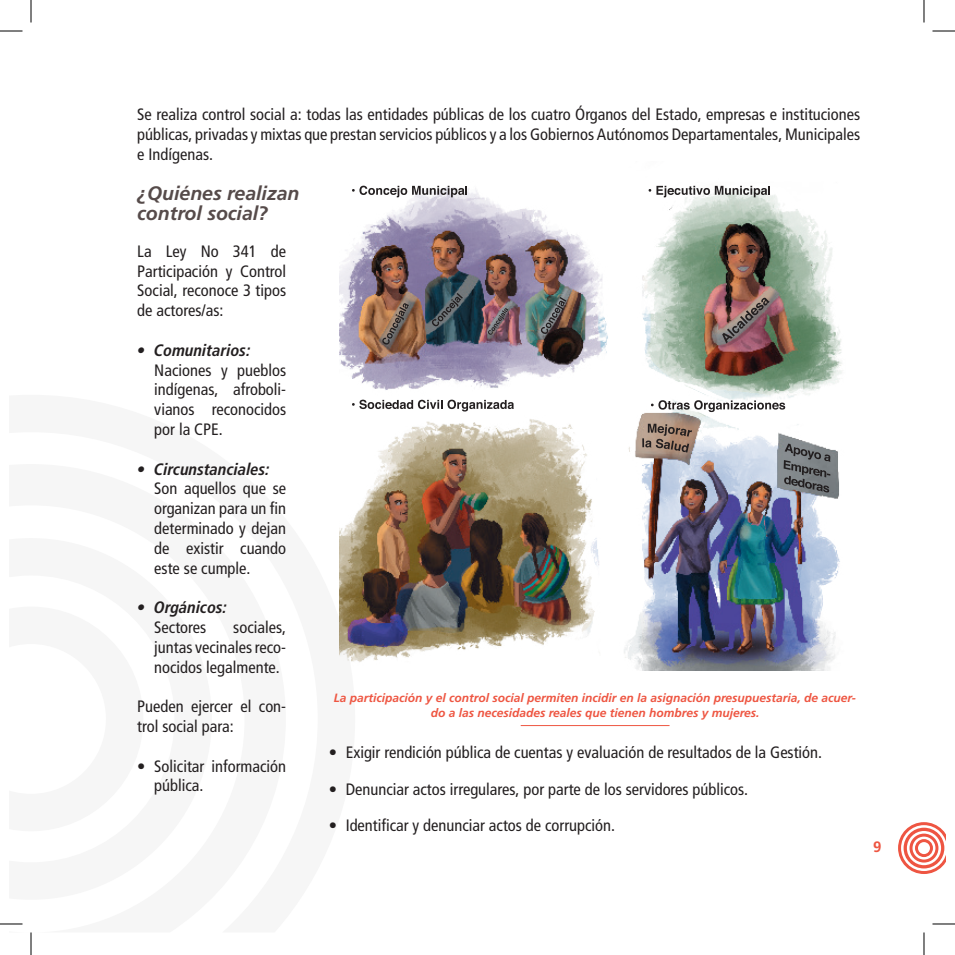
<style>
.page{position:relative;width:955px;height:955px;background:#fff}
.page>*{position:absolute;margin:0;border:0;box-sizing:border-box;transform-origin:0 0}
.t1{font:19.5px/19.8px "Frutiger LT 66 Bd It";color:#564b4a}
.t2{font:16.5px/19.8px "Frutiger LT 57 Cn";color:#231f20;text-align:justify}
.t3{font:16.5px "Frutiger LT 68 Bd Cn It";color:#231f20}
.t4{font:15px "Frutiger LT 65 Bd";color:#ee5642}
.t5{font:12px/14.4px "Frutiger LT 66 Bd It";color:#ee5642;text-align:center}
</style>
<div class="page">
<svg style="left:898px;top:822px;width:47px;height:52px"></svg>
<hr style="left:521px;top:725px;width:148px;height:1px;background:#ee5642">
<img style="left:340px;top:185px;width:502px;height:485px">
<svg style="left:642px;top:424px;width:50px;height:29px"></svg>
<svg style="left:784px;top:444px;width:46px;height:49px"></svg>
<svg style="left:352px;top:186px;width:115px;height:11px"></svg>
<svg style="left:649px;top:186px;width:121px;height:11px"></svg>
<svg style="left:352px;top:400px;width:162px;height:11px"></svg>
<svg style="left:651px;top:400px;width:134px;height:12px"></svg>
<svg style="left:382px;top:303px;width:27px;height:42px"></svg>
<svg style="left:488px;top:308px;width:20px;height:27px"></svg>
<svg style="left:432px;top:293px;width:31px;height:33px"></svg>
<svg style="left:541px;top:297px;width:25px;height:37px"></svg>
<svg style="left:722px;top:298px;width:48px;height:45px"></svg>
<svg style="left:0;top:31px;width:22px;height:1px"></svg>
<svg style="left:932px;top:31px;width:23px;height:1px"></svg>
<svg style="left:932px;top:924px;width:23px;height:1px"></svg>
<svg style="left:31px;top:0;width:1px;height:23px"></svg>
<svg style="left:924px;top:0;width:1px;height:23px"></svg>
<svg style="left:924px;top:932px;width:1px;height:23px"></svg>
<p class="t2" style="left:137px;top:104px;width:724px">Se realiza control social a: todas las entidades públicas de los cuatro Órganos del Estado, empresas e instituciones públicas, privadas y mixtas que prestan servicios públicos y a los Gobiernos Autónomos Departamentales, Municipales e Indígenas.</p>
<p class="t1" style="left:137px;top:184px;width:164px">¿Quiénes realizan control social?</p>
<p class="t2" style="left:137px;top:241px;width:150px">La Ley No 341 de Participación y Control Social, reconoce 3 tipos de actores/as:</p>
<p class="t3" style="left:137px;top:340px;width:115px">• Comunitarios:</p>
<p class="t2" style="left:154px;top:360px;width:133px">Naciones y pueblos indígenas, afroboli&shy;vianos reconocidos por la CPE.</p>
<p class="t3" style="left:137px;top:459px;width:134px">• Circunstanciales:</p>
<p class="t2" style="left:154px;top:479px;width:133px">Son aquellos que se organizan para un fin determinado y dejan de existir cuando este se cumple.</p>
<p class="t3" style="left:137px;top:598px;width:91px">• Orgánicos:</p>
<p class="t2" style="left:154px;top:618px;width:53px">Sectores</p>
<p class="t2" style="left:154px;top:618px;width:133px;text-indent:79px">sociales, juntas vecinales reco&shy;nocidos legalmente.</p>
<p class="t2" style="left:137px;top:697px;width:150px">Pueden ejercer el con&shy;trol social para:</p>
<p class="t2" style="left:154px;top:756px;width:133px;text-indent:-17px">• Solicitar información pública.</p>
<p class="t5" style="left:334px;top:691px;width:524px">La participación y el control social permiten incidir en la asignación presupuestaria, de acuer&shy;do a las necesidades reales que tienen hombres y mujeres.</p>
<p class="t2" style="left:329px;top:743px;width:495px">• Exigir rendición pública de cuentas y evaluación de resultados de la Gestión.</p>
<p class="t2" style="left:329px;top:779px;width:421px">• Denunciar actos irregulares, por parte de los servidores públicos.</p>
<p class="t2" style="left:329px;top:815px;width:288px">• Identificar y denunciar actos de corrupción.</p>
<p class="t4" style="left:873px;top:838px;width:10px">9</p>
</div>
